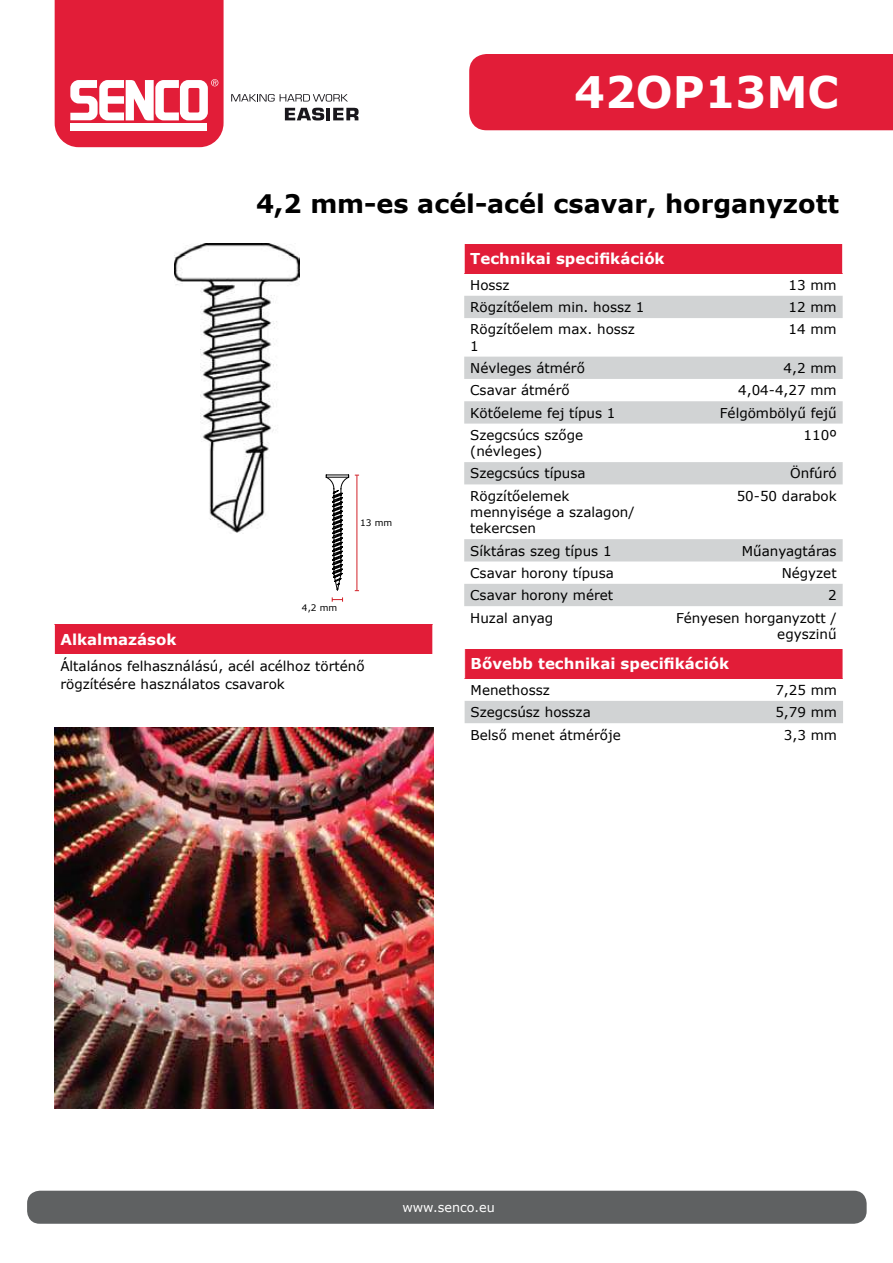
<style>
.page{position:relative;width:893px;height:1263px;background:#fff}
.page>*{position:absolute;margin:0;border:0;box-sizing:border-box;transform-origin:0 0}
.t1{font:700 43.5px "Verdana";color:#fff}
.t2{font:700 25.5px "Verdana";color:#000}
.t3{font:700 15px "Verdana";color:#fff}
.t4{font:13.5px/16.2px "Verdana";color:#000}
.t5{font:12.75px "Verdana";color:#fff}
.t6{font:9px "Verdana";color:#000}
</style>
<div class="page">
<div style="left:27px;top:1191px;width:840px;height:33px;background:#5f6162;border-radius:13px"></div>
<div style="left:465px;top:649px;width:378px;height:29px;background:#e21d38"></div>
<div style="left:465px;top:701px;width:378px;height:22px;background:#d1d3d4"></div>
<svg style="left:464px;top:649px;width:1px;height:29px"></svg>
<div style="left:464px;top:244px;width:379px;height:29px;background:#e21d38"></div>
<svg style="left:464px;top:296px;width:379px;height:310px"></svg>
<svg style="left:464px;top:244px;width:1px;height:29px"></svg>
<svg style="left:842px;top:244px;width:1px;height:29px"></svg>
<img style="left:54px;top:728px;width:380px;height:381px">
<div style="left:54px;top:624px;width:379px;height:30px;background:#e21d38"></div>
<hr style="left:54px;top:624px;width:1px;height:30px;background:#fff">
<hr style="left:432px;top:624px;width:1px;height:30px;background:#fff">
<img style="left:175px;top:244px;width:124px;height:290px">
<svg style="left:326px;top:475px;width:23px;height:127px"></svg>
<hr style="left:356px;top:475px;width:1px;height:116px;background:#d2232a">
<svg style="left:231px;top:94px;width:117px;height:8px"></svg>
<svg style="left:285px;top:108px;width:74px;height:12px"></svg>
<svg style="left:55px;top:0;width:169px;height:147px"></svg>
<div style="left:469px;top:54px;width:424px;height:76px;background:#e21d38"></div>
<h1 class="t1" style="left:574px;top:64px;width:266px">42OP13MC</h1>
<h2 class="t2" style="left:256px;top:187px;width:584px">4,2 mm-es acél-acél csavar, horganyzott</h2>
<p class="t6" style="left:360px;top:516px;width:34px">13 mm</p>
<p class="t6" style="left:302px;top:602px;width:37px">4,2 mm</p>
<p class="t3" style="left:60px;top:630px;width:118px">Alkalmazások</p>
<p class="t4" style="left:60px;top:656px;width:306px;line-height:18px">Általános felhasználású, acél acélhoz történő rögzítésére használatos csavarok</p>
<p class="t3" style="left:470px;top:249px;width:196px">Technikai specifikációk</p>
<p class="t4" style="left:470px;top:277px;width:41px">Hossz</p>
<p class="t4" style="left:788px;top:277px;width:50px">13 mm</p>
<p class="t4" style="left:470px;top:299px;width:176px">Rögzítőelem min. hossz 1</p>
<p class="t4" style="left:788px;top:299px;width:50px">12 mm</p>
<p class="t4" style="left:470px;top:321px;width:166px">Rögzítőelem max. hossz<br>1</p>
<p class="t4" style="left:788px;top:321px;width:50px">14 mm</p>
<p class="t4" style="left:470px;top:360px;width:116px">Névleges átmérő</p>
<p class="t4" style="left:784px;top:360px;width:55px">4,2 mm</p>
<p class="t4" style="left:470px;top:382px;width:101px">Csavar átmérő</p>
<p class="t4" style="left:738px;top:382px;width:100px">4,04-4,27 mm</p>
<p class="t4" style="left:470px;top:404px;width:147px">Kötőeleme fej típus 1</p>
<p class="t4" style="left:720px;top:404px;width:118px">Félgömbölyű fejű</p>
<p class="t4" style="left:470px;top:427px;width:114px">Szegcsúcs szőge (névleges)</p>
<p class="t4" style="left:804px;top:427px;width:35px">110º</p>
<p class="t4" style="left:470px;top:465px;width:117px">Szegcsúcs típusa</p>
<p class="t4" style="left:790px;top:465px;width:48px">Önfúró</p>
<p class="t4" style="left:470px;top:488px;width:166px">Rögzítőelemek mennyisége a szalagon/ tekercsen</p>
<p class="t4" style="left:737px;top:488px;width:101px">50-50 darabok</p>
<p class="t4" style="left:470px;top:542px;width:143px">Síktáras szeg típus 1</p>
<p class="t4" style="left:742px;top:542px;width:96px">Műanyagtáras</p>
<p class="t4" style="left:470px;top:565px;width:145px">Csavar horony típusa</p>
<p class="t4" style="left:782px;top:565px;width:56px">Négyzet</p>
<p class="t4" style="left:470px;top:587px;width:144px">Csavar horony méret</p>
<p class="t4" style="left:828px;top:587px;width:10px">2</p>
<p class="t4" style="left:470px;top:609px;width:85px">Huzal anyag</p>
<p class="t4" style="left:676px;top:609px;width:162px;text-align:right">Fényesen horganyzott / egyszinű</p>
<p class="t3" style="left:471px;top:654px;width:260px">Bővebb technikai specifikációk</p>
<p class="t4" style="left:471px;top:682px;width:81px">Menethossz</p>
<p class="t4" style="left:775px;top:682px;width:63px">7,25 mm</p>
<p class="t4" style="left:471px;top:704px;width:122px">Szegcsúsz hossza</p>
<p class="t4" style="left:775px;top:704px;width:63px">5,79 mm</p>
<p class="t4" style="left:471px;top:726px;width:152px">Belső menet átmérője</p>
<p class="t4" style="left:784px;top:726px;width:55px">3,3 mm</p>
<p class="t5" style="left:402px;top:1199px;width:94px">www.senco.eu</p>
</div>
